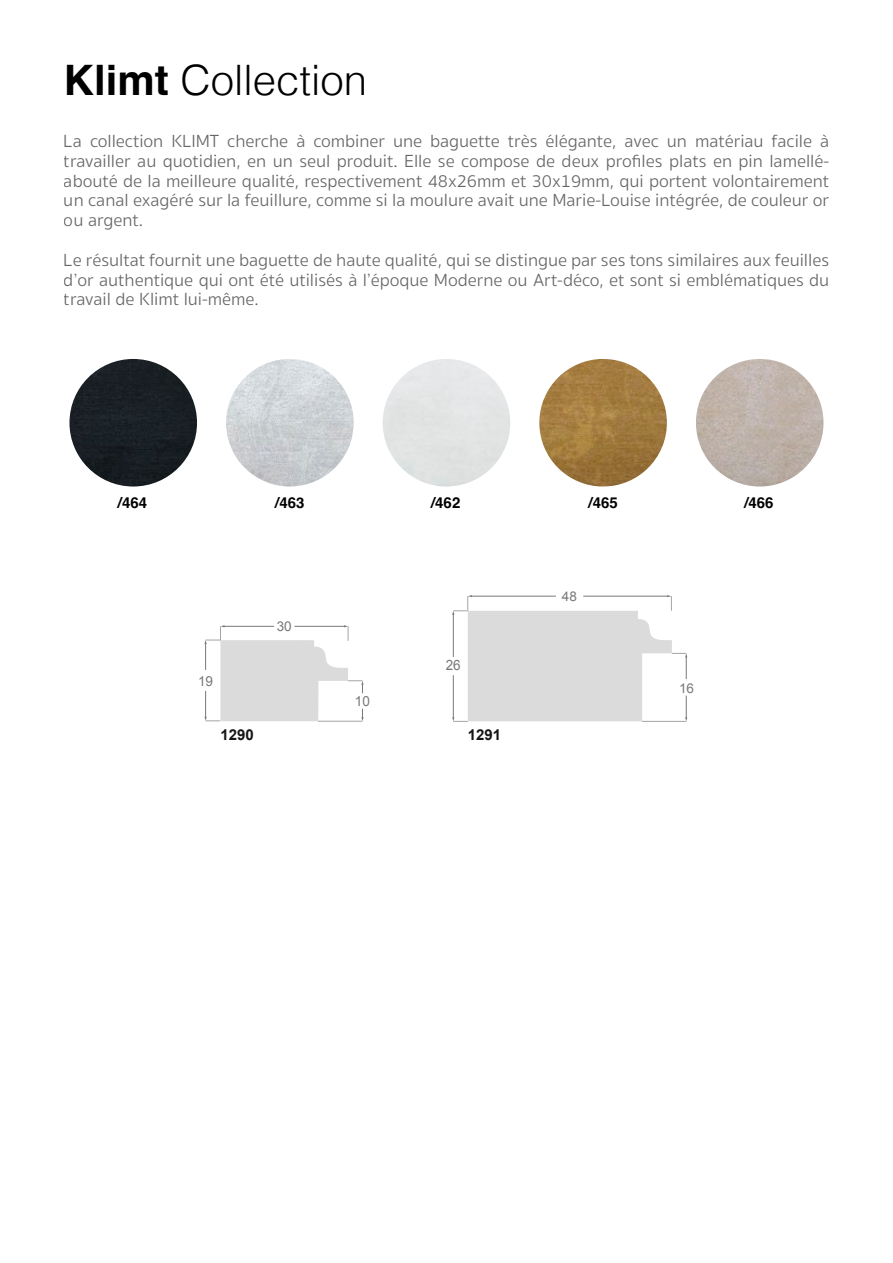
<style>
.page{position:relative;width:893px;height:1263px;background:#fff}
.page>*{position:absolute;margin:0;border:0;box-sizing:border-box;transform-origin:0 0}
.t1{font:300 42px "Helvetica";color:#000}
.t2{font:300 18px/19.8px "Sukhumvit Set";color:#000;text-align:justify}
.t3{font:700 15px "Helvetica";color:#000}
.t4{font:700 15px "Arial";color:#151515}
.t5{font:14.25px "Arial";color:#787878;scale:.95 1}
.t6{font:13.95px "Arial";color:#787878}
.t7{font:13.8px "Arial";color:#787878}
.t8{font:13.5px "Arial";color:#787878}
.t9{font:13.35px "Arial";color:#787878}
.s1{font-weight:700}
</style>
<div class="page">
<div style="left:69px;top:359px;width:128px;height:127px;background:#191f24;border-radius:64px"></div>
<img style="left:226px;top:359px;width:128px;height:127px;border-radius:64px">
<img style="left:539px;top:359px;width:128px;height:127px;border-radius:64px">
<img style="left:696px;top:359px;width:127px;height:127px;border-radius:64px">
<hr style="left:318px;top:721px;width:44px;height:1px;background:#a4a4a4">
<svg style="left:205px;top:625px;width:159px;height:96px"></svg>
<svg style="left:452px;top:595px;width:235px;height:127px"></svg>
<h1 class="t1" style="left:64px;top:45px;width:305px"><span class="s1">Klimt</span> Collection</h1>
<p class="t2" style="left:64px;top:132px;width:767px">La collection KLIMT cherche à combiner une baguette très élégante, avec un matériau facile à travailler au quotidien, en un seul produit. Elle se compose de deux profiles plats en pin lamellé&shy;abouté de la meilleure qualité, respectivement 48x26mm et 30x19mm, qui portent volontairement un canal exagéré sur la feuillure, comme si la moulure avait une Marie-Louise intégrée, de couleur or ou argent.</p>
<p class="t2" style="left:64px;top:250px;width:767px">Le résultat fournit une baguette de haute qualité, qui se distingue par ses tons similaires aux feuilles d’or authentique qui ont été utilisés à l’époque Moderne ou Art-déco, et sont si emblématiques du travail de Klimt lui-même.</p>
<p class="t3" style="left:118px;top:493px;width:31px">/464</p>
<p class="t3" style="left:275px;top:493px;width:31px">/463</p>
<p class="t3" style="left:431px;top:493px;width:31px">/462</p>
<p class="t3" style="left:588px;top:493px;width:31px">/465</p>
<p class="t3" style="left:744px;top:493px;width:31px">/466</p>
<p class="t7" style="left:198px;top:672px;width:17px">19</p>
<p class="t4" style="left:220px;top:724px;width:35px">1290</p>
<p class="t8" style="left:277px;top:617px;width:17px">30</p>
<p class="t6" style="left:355px;top:692px;width:17px">10</p>
<p class="t5" style="left:446px;top:656px;width:17px">26</p>
<p class="t4" style="left:468px;top:724px;width:35px">1291</p>
<p class="t9" style="left:562px;top:587px;width:17px">48</p>
<p class="t8" style="left:679px;top:679px;width:17px">16</p>
</div>
